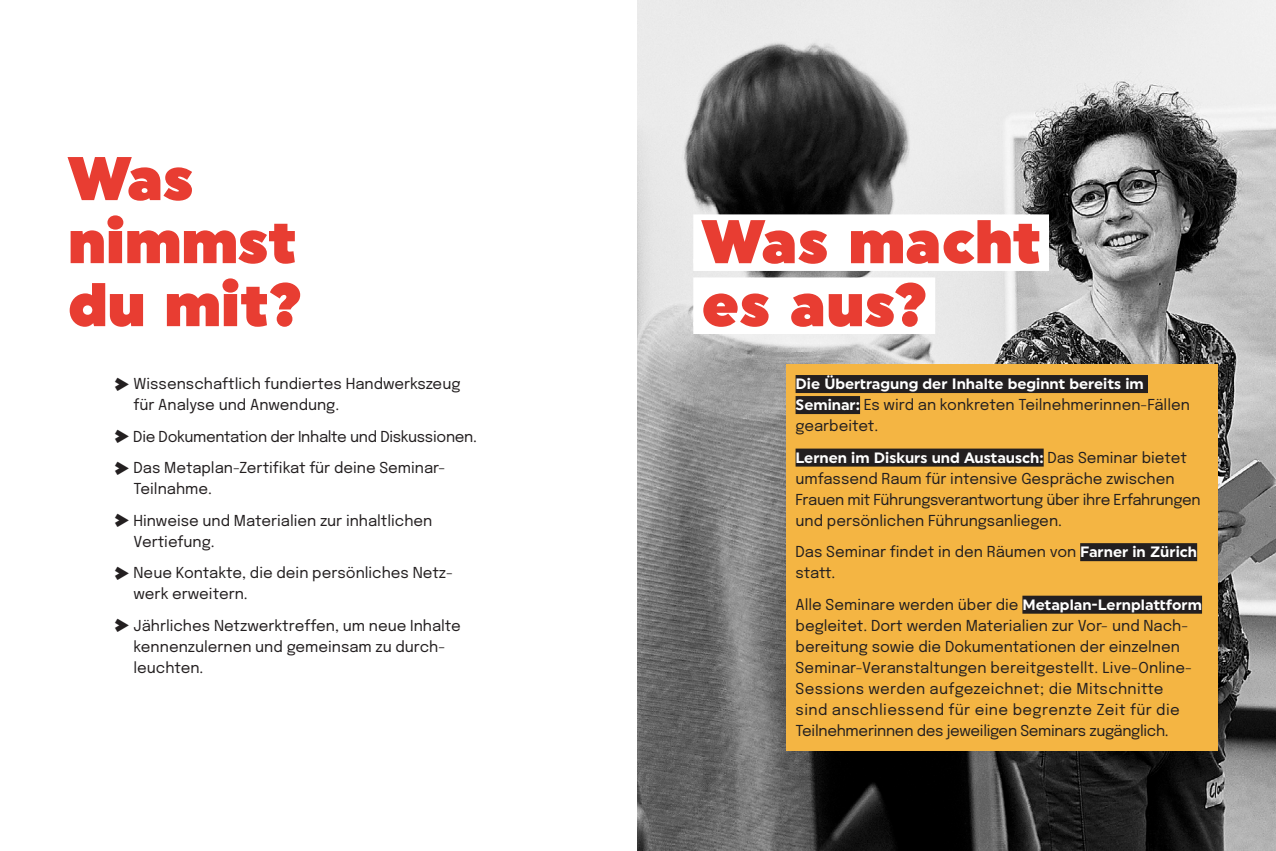
<style>
.page{position:relative;width:1276px;height:851px;background:#fff}
.page>*{position:absolute;margin:0;border:0;box-sizing:border-box;transform-origin:0 0}
.t1{font:61.5px/63px "Uniform Ultra";color:#e83d32}
.t2{font:15px/21px "Epilogue";color:#231f20}
.t3{font:700 15px "Uniform";color:#fff}
.t4{font:15px/31.5px "Epilogue";letter-spacing:-.02em;color:#231f20}
.s1{font-family:"Arrowstfb";font-size:16.5px}
.s2{font-family:"Uniform";font-weight:700;color:#fff}
.s3{font-family:"Epilogue";font-weight:400;color:#231f20}
</style>
<div class="page">
<img style="left:638px;top:0;width:638px;height:850px">
<div style="left:693px;top:214px;width:356px;height:49px;background:#fff"></div>
<div style="left:693px;top:259px;width:356px;height:12px;background:#fff"></div>
<div style="left:693px;top:277px;width:242px;height:49px;background:#fff"></div>
<div style="left:693px;top:322px;width:242px;height:12px;background:#fff"></div>
<div style="left:786px;top:364px;width:431px;height:386px;background:#f4b543"></div>
<div style="left:795px;top:375px;width:353px;height:18px;background:#231f20"></div>
<div style="left:795px;top:396px;width:65px;height:18px;background:#231f20"></div>
<div style="left:795px;top:448px;width:248px;height:18px;background:#231f20"></div>
<div style="left:1080px;top:543px;width:117px;height:18px;background:#231f20"></div>
<div style="left:1022px;top:595px;width:180px;height:18px;background:#231f20"></div>
<h1 class="t1" style="left:68px;top:146px;width:235px">Was nimmst du mit?</h1>
<p class="t2" style="left:134px;top:372px;width:328px;text-indent:-19px"><span class="s1">p</span> Wissenschaftlich fundiertes Handwerkszeug für Analyse und Anwendung.</p>
<p class="t4" style="left:115px;top:420px;width:363px"><span class="s1">p</span> Die Dokumentation der Inhalte und Diskussionen. <span class="s1">p</span> Das Metaplan-Zertifikat für deine Seminar-</p>
<p class="t2" style="left:115px;top:472px;width:319px;line-height:31.5px;text-indent:19px">Teilnahme.<br><span class="s1">p</span> Hinweise und Materialien zur inhaltlichen</p>
<p class="t2" style="left:115px;top:525px;width:340px;line-height:31.5px;text-indent:19px">Vertiefung.<br><span class="s1">p</span> Neue Kontakte, die dein persönliches Netz-</p>
<p class="t2" style="left:115px;top:577px;width:347px;line-height:31.5px;text-indent:19px">werk erweitern.<br><span class="s1">p</span> Jährliches Netzwerktreffen, um neue Inhalte</p>
<p class="t2" style="left:134px;top:635px;width:313px">kennenzulernen und gemeinsam zu durch&shy;leuchten.</p>
<h1 class="t1" style="left:702px;top:209px;width:341px">Was macht es aus?</h1>
<p class="t3" style="left:795px;top:375px;width:350px">Die Übertragung der Inhalte beginnt bereits im</p>
<p class="t2" style="left:795px;top:393px;width:396px"><span class="s2">Seminar:</span> Es wird an konkreten Teilnehmerinnen-Fällen gearbeitet.</p>
<p class="t3" style="left:795px;top:448px;width:393px">Lernen im Diskurs und Austausch: <span class="s3">Das Seminar bietet</span></p>
<p class="t2" style="left:795px;top:467px;width:406px">umfassend Raum für intensive Gespräche zwischen<br>Frauen mit Führungsverantwortung über ihre Erfahrungen und persönlichen Führungsanliegen.</p>
<p class="t2" style="left:795px;top:540px;width:403px">Das Seminar findet in den Räumen von <span class="s2">Farner in Zürich </span>statt.</p>
<p class="t2" style="left:795px;top:593px;width:408px">Alle Seminare werden über die <span class="s2">Metaplan--Lernplattform </span>begleitet. Dort werden Materialien zur Vor- und Nach&shy;bereitung sowie die Dokumentationen der einzelnen Seminar-Veranstaltungen bereitgestellt. Live-Online-Sessions werden aufgezeichnet; die Mitschnitte<br>sind anschliessend für eine begrenzte Zeit für die Teilnehmerinnen des jeweiligen Seminars zugänglich.</p>
</div>
